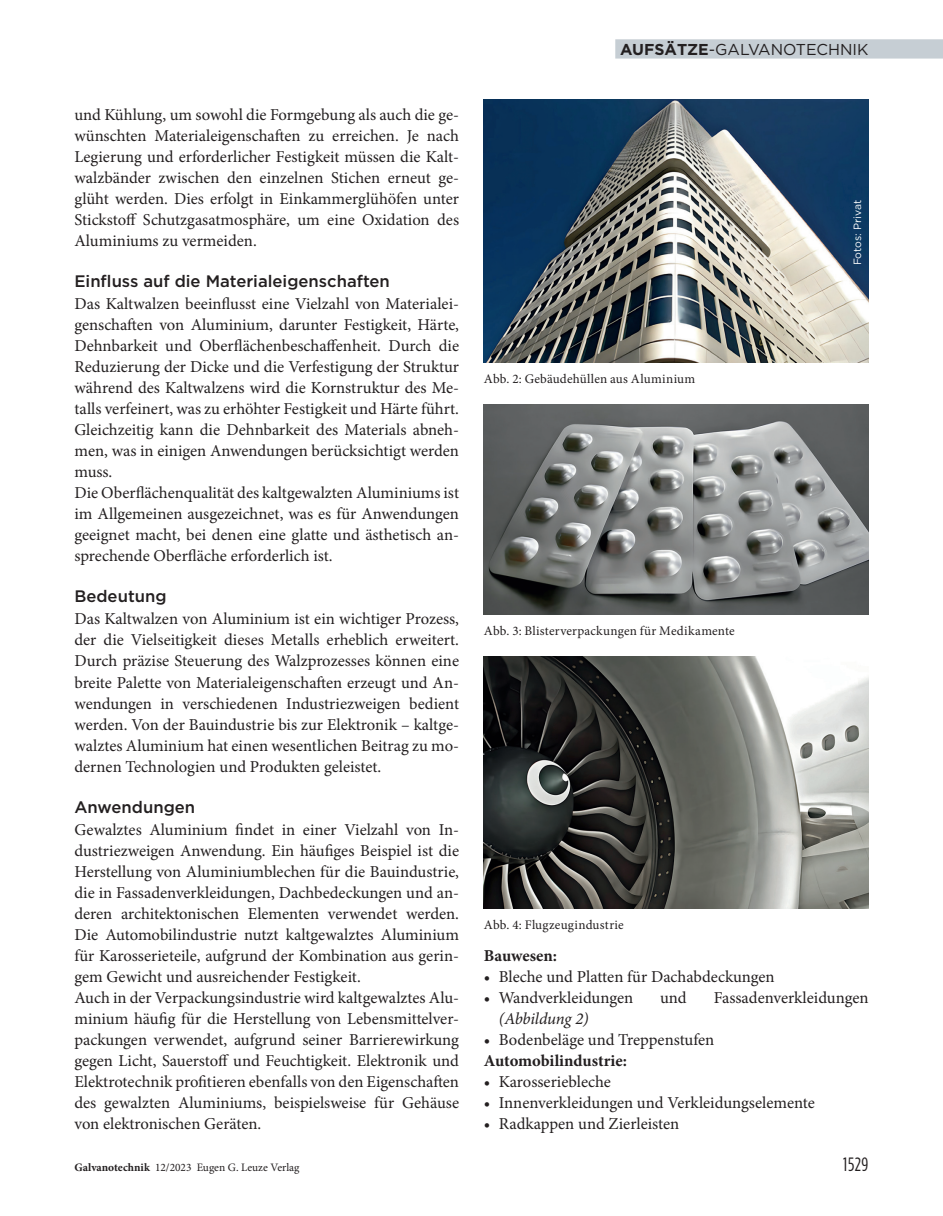
<style>
.page{position:relative;width:943px;height:1216px;background:#fff}
.page>*{position:absolute;margin:0;border:0;box-sizing:border-box;transform-origin:0 0}
.t1{font:19.25px "Gotham Condensed";color:#231f20}
.t2{font:16.62px/21px "Minion Pro";color:#231f20;text-align:justify}
.t3{font:500 16.62px "Gotham";color:#231f20}
.t4{font:700 16.62px "Minion Pro";color:#231f20}
.t5{font:italic 16.62px "Minion Pro";letter-spacing:-.015em;color:#231f20}
.t6{font:700 15.75px "Gotham";color:#231f20}
.t7{font:15.75px "Gotham";color:#231f20}
.t8{font:13.12px "Minion Pro";letter-spacing:.015em;color:#231f20}
.t9{font:11.38px "Minion Pro";color:#231f20}
.t10{font:10.5px "Gotham";color:#fff}
.s1{font-weight:400}
.s2{font-weight:700}
</style>
<div class="page">
<div style="left:615px;top:39px;width:328px;height:20px;background:#c6ced4"></div>
<img style="left:484px;top:99px;width:384px;height:263px">
<img style="left:484px;top:404px;width:384px;height:210px">
<img style="left:484px;top:656px;width:384px;height:252px">
<p class="t2" style="left:74px;top:104px;width:386px">und Kühlung, um sowohl die Formgebung als auch die ge&shy;wünschten Materialeigenschaften zu erreichen. Je nach Legierung und erforderlicher Festigkeit müssen die Kalt&shy;walzbänder zwischen den einzelnen Stichen erneut ge&shy;glüht werden. Dies erfolgt in Einkammerglühöfen unter Stickstoff Schutzgasatmosphäre, um eine Oxidation des Aluminiums zu vermeiden.</p>
<p class="t3" style="left:74px;top:272px;width:317px">Einfluss auf die Materialeigenschaften</p>
<p class="t2" style="left:74px;top:293px;width:386px;text-align:left">Das Kaltwalzen beeinflusst eine Vielzahl von Materialei&shy;genschaften von Aluminium, darunter Festigkeit, Härte, Dehnbarkeit und Oberflächenbeschaffenheit. Durch die Reduzierung der Dicke und die Verfestigung der Struktur während des Kaltwalzens wird die Kornstruktur des Me&shy;talls verfeinert, was zu erhöhter Festigkeit und Härte führt.<br>Gleichzeitig kann die Dehnbarkeit des Materials abneh&shy;men, was in einigen Anwendungen berücksichtigt werden muss.<br>Die Oberflächenqualität des kaltgewalzten Aluminiums ist im Allgemeinen ausgezeichnet, was es für Anwendungen geeignet macht, bei denen eine glatte und ästhetisch an&shy;sprechende Oberfläche erforderlich ist.</p>
<p class="t3" style="left:74px;top:587px;width:94px">Bedeutung</p>
<p class="t2" style="left:74px;top:608px;width:386px">Das Kaltwalzen von Aluminium ist ein wichtiger Prozess, der die Vielseitigkeit dieses Metalls erheblich erweitert.<br>Durch präzise Steuerung des Walzprozesses können eine breite Palette von Materialeigenschaften erzeugt und An&shy;wendungen in verschiedenen Industriezweigen bedient werden. Von der Bauindustrie bis zur Elektronik – kaltge&shy;walztes Aluminium hat einen wesentlichen Beitrag zu mo&shy;dernen Technologien und Produkten geleistet.</p>
<p class="t3" style="left:74px;top:797px;width:122px">Anwendungen</p>
<p class="t2" style="left:74px;top:818px;width:386px;text-align:left">Gewalztes Aluminium findet in einer Vielzahl von In&shy;dustriezweigen Anwendung. Ein häufiges Beispiel ist die Herstellung von Aluminiumblechen für die Bauindustrie, die in Fassadenverkleidungen, Dachbedeckungen und an&shy;deren architektonischen Elementen verwendet werden.<br>Die Automobilindustrie nutzt kaltgewalztes Aluminium für Karosserieteile, aufgrund der Kombination aus gerin&shy;gem Gewicht und ausreichender Festigkeit.<br>Auch in der Verpackungsindustrie wird kaltgewalztes Alu&shy;minium häufig für die Herstellung von Lebensmittelver&shy;packungen verwendet, aufgrund seiner Barrierewirkung gegen Licht, Sauerstoff und Feuchtigkeit. Elektronik und Elektrotechnik profitieren ebenfalls von den Eigenschaften des gewalzten Aluminiums, beispielsweise für Gehäuse von elektronischen Geräten.</p>
<p class="t6" style="left:620px;top:40px;width:119px">AUFSÄTZE<span class="s1">-GALVA</span></p>
<p class="t7" style="left:770px;top:40px;width:99px">NOTECH NIK</p>
<p class="t8" style="left:484px;top:370px;width:213px">Abb. 2: Gebäudehüllen aus Aluminium</p>
<p class="t8" style="left:484px;top:622px;width:252px">Abb. 3: Blisterverpackungen für Medikamente</p>
<p class="t8" style="left:484px;top:916px;width:141px">Abb. 4: Flugzeugindustrie</p>
<p class="t10" style="left:851px;top:265px;width:67px;rotate:-90deg">FOTOS: PRIVAT</p>
<p class="t4" style="left:484px;top:943px;width:75px">Bauwesen:</p>
<p class="t2" style="left:484px;top:965px;width:292px">• Bleche und Platten für Dachabdeckungen</p>
<p class="t2" style="left:484px;top:986px;width:151px">• Wandverkleidungen</p>
<p class="t2" style="left:660px;top:986px;width:28px">und</p>
<p class="t2" style="left:713px;top:986px;width:156px">Fassadenverkleidungen</p>
<p class="t5" style="left:499px;top:1006px;width:91px">(Abbildung 2)</p>
<p class="t2" style="left:484px;top:1028px;width:232px">• Bodenbeläge und Treppenstufen</p>
<p class="t4" style="left:484px;top:1048px;width:144px">Automobilindustrie:</p>
<p class="t2" style="left:484px;top:1070px;width:128px">• Karosseriebleche</p>
<p class="t2" style="left:484px;top:1091px;width:332px">• Innenverkleidungen und Verkleidungselemente</p>
<p class="t2" style="left:484px;top:1112px;width:197px">• Radkappen und Zierleisten</p>
<p class="t9" style="left:74px;top:1159px;width:227px"><span class="s2">Galvanotechnik</span> 12/2023 Eugen G. Leuze Verlag</p>
<p class="t1" style="left:843px;top:1153px;width:27px">1529</p>
</div>
